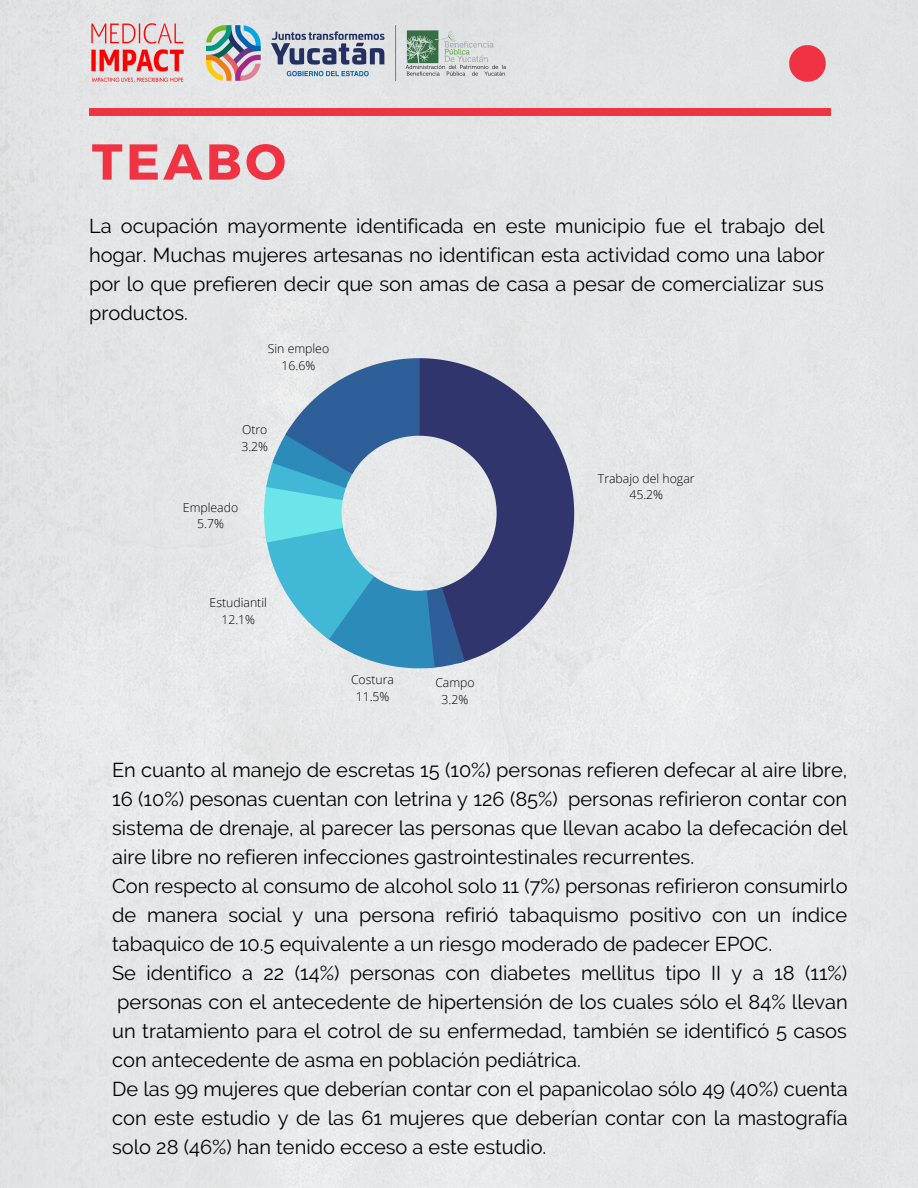
<style>
.page{position:relative;width:918px;height:1188px;background:#e4e6e7}
.page>*{position:absolute;margin:0;border:0;box-sizing:border-box;transform-origin:0 0}
.t1{font:700 50.4px "Montserrat";letter-spacing:.07em;color:#ef3342}
.t2{font:20.1px/29px "Raleway";color:#000;text-align:justify}
.t3{font:300 12.3px/16.6px "Open Sans";color:#000;text-align:center}
</style>
<div class="page">
<div style="left:89px;top:108px;width:741px;height:8px;background:#ef3342"></div>
<svg style="left:789px;top:45px;width:37px;height:37px"></svg>
<img style="left:206px;top:26px;width:299px;height:55px">
<img style="left:89px;top:23px;width:97px;height:60px">
<svg style="left:465px;top:358px;width:109px;height:305px;background:#73769a"></svg>
<svg style="left:264px;top:358px;width:201px;height:310px;background:#83afc8"></svg>
<h1 class="t1" style="left:92px;top:129px;width:196px">TEABO</h1>
<p class="t2" style="left:89px;top:211px;width:737px">La ocupación mayormente identificada en este municipio fue el trabajo del hogar. Muchas mujeres artesanas no identifican esta actividad como una labor por lo que prefieren decir que son amas de casa a pesar de comercializar sus productos.</p>
<p class="t3" style="left:268px;top:340px;width:63px">Sin empleo<br>16.6%</p>
<p class="t3" style="left:241px;top:421px;width:28px;text-align:left">Otro<br>3.2%</p>
<p class="t3" style="left:183px;top:498px;width:57px">Empleado<br>5.7%</p>
<p class="t3" style="left:210px;top:594px;width:59px">Estudiantil<br>12.1%</p>
<p class="t3" style="left:351px;top:671px;width:45px">Costura<br>11.5%</p>
<p class="t3" style="left:435px;top:674px;width:41px">Campo<br>3.2%</p>
<p class="t3" style="left:598px;top:470px;width:98px">Trabajo del hogar<br>45.2%</p>
<p class="t2" style="left:112px;top:755px;width:737px;text-align:left">En cuanto al manejo de escretas 15 (10%) personas refieren defecar al aire libre, 16 (10%) pesonas cuentan con letrina y 126 (85%) personas refirieron contar con sistema de drenaje, al parecer las personas que llevan acabo la defecación del aire libre no refieren infecciones gastrointestinales recurrentes.<br>Con respecto al consumo de alcohol solo 11 (7%) personas refirieron consumirlo de manera social y una persona refirió tabaquismo positivo con un índice tabaquico de 10.5 equivalente a un riesgo moderado de padecer EPOC.<br>Se identifico a 22 (14%) personas con diabetes mellitus tipo II y a 18 (11%) personas con el antecedente de hipertensión de los cuales sólo el 84% llevan un tratamiento para el cotrol de su enfermedad, también se identificó 5 casos con antecedente de asma en población pediátrica.<br>De las 99 mujeres que deberían contar con el papanicolao sólo 49 (40%) cuenta con este estudio y de las 61 mujeres que deberían contar con la mastografía solo 28 (46%) han tenido ecceso a este estudio.</p>
</div>
